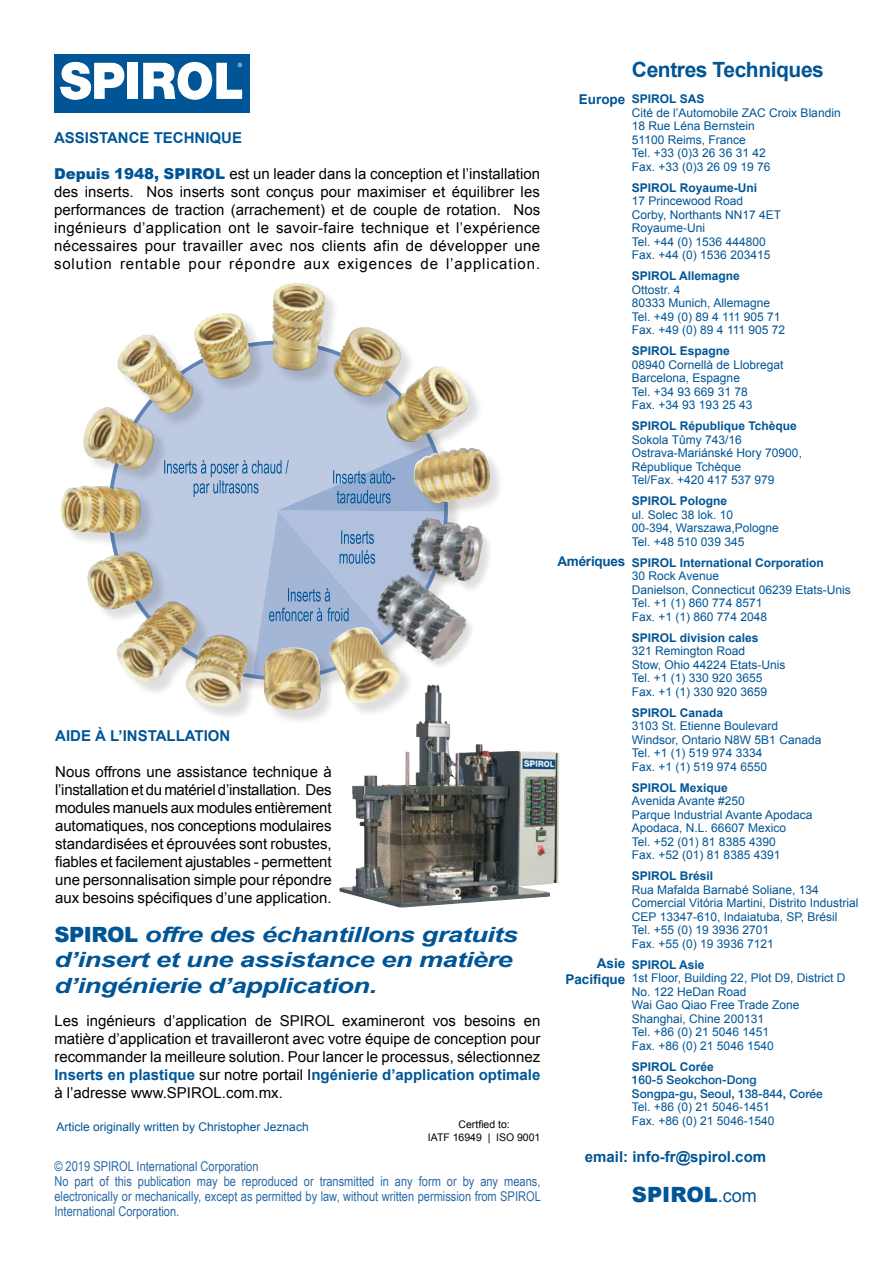
<style>
.page{position:relative;width:893px;height:1263px;background:#fff}
.page>*{position:absolute;margin:0;border:0;box-sizing:border-box;transform-origin:0 0}
.t1{font:italic 700 21px/25.2px "Arial";letter-spacing:-.02em;color:#005596;scale:1.3 1}
.t2{font:700 21px "Arial";letter-spacing:-.02em;color:#005596}
.t3{font:900 21px "Arial";color:#005596}
.t4{font:15px/18px "Arial";color:#000;text-align:justify}
.t5{font:700 15px "Arial";color:#005596}
.t6{font:13.5px/15px "Arial Narrow";color:#2a6aa6}
.t7{font:700 13.5px/16.2px "Arial";color:#005596;text-align:right}
.t8{font:12px/13.5px "Arial";color:#005596}
.t9{font:700 12px "Arial";color:#005596}
.t10{font:500 12px/13.5px "Helvetica Neue";color:#005596}
.t11{font:10.5px/12.6px "Arial";color:#000;text-align:center}
.s1{font-weight:900;color:#005596}
.s2{font-weight:900;font-style:normal}
.s3{font-weight:700;color:#005596}
.s4{font-weight:700}
.s5{font-family:"Helvetica"}
.s6{font-weight:400;font-size:18px}
</style>
<div class="page">
<img style="left:339px;top:698px;width:220px;height:210px">
<div style="left:54px;top:54px;width:195px;height:58px;background:#005596"></div>
<div style="left:128px;top:63px;width:10px;height:36px;background:#fff"></div>
<svg style="left:60px;top:62px;width:65px;height:38px"></svg>
<svg style="left:143px;top:61px;width:99px;height:39px"></svg>
<svg style="left:110px;top:340px;width:332px;height:358px;background:#c6d0e4"></svg>
<div style="left:265px;top:649px;width:71px;height:77px;background:#000;opacity:.13"></div>
<img style="left:263px;top:680px;width:59px;height:31px">
<div style="left:331px;top:629px;width:84px;height:89px;background:#000;opacity:.13"></div>
<img style="left:327px;top:680px;width:75px;height:28px">
<div style="left:416px;top:450px;width:89px;height:68px;background:#000;opacity:.13"></div>
<img style="left:448px;top:450px;width:43px;height:56px">
<div style="left:388px;top:368px;width:96px;height:89px;background:#000;opacity:.13"></div>
<img style="left:384px;top:366px;width:85px;height:77px">
<div style="left:336px;top:329px;width:80px;height:82px;background:#000;opacity:.13"></div>
<img style="left:333px;top:327px;width:68px;height:71px">
<div style="left:274px;top:285px;width:66px;height:101px;background:#000;opacity:.13"></div>
<img style="left:272px;top:283px;width:53px;height:88px">
<div style="left:196px;top:315px;width:71px;height:78px;background:#000;opacity:.13"></div>
<img style="left:194px;top:313px;width:58px;height:68px">
<div style="left:119px;top:336px;width:89px;height:92px;background:#000;opacity:.13"></div>
<img style="left:116px;top:334px;width:78px;height:80px">
<div style="left:85px;top:409px;width:84px;height:75px;background:#000;opacity:.13"></div>
<img style="left:83px;top:407px;width:73px;height:62px">
<div style="left:63px;top:487px;width:93px;height:61px;background:#000;opacity:.13"></div>
<img style="left:60px;top:485px;width:81px;height:49px">
<div style="left:89px;top:553px;width:79px;height:71px;background:#000;opacity:.13"></div>
<img style="left:87px;top:550px;width:72px;height:61px">
<div style="left:119px;top:602px;width:92px;height:95px;background:#000;opacity:.13"></div>
<img style="left:115px;top:601px;width:69px;height:84px">
<div style="left:187px;top:636px;width:76px;height:86px;background:#000;opacity:.13"></div>
<img style="left:184px;top:680px;width:64px;height:31px">
<svg style="left:164px;top:445px;width:284px;height:235px;background:#b0bbcc"></svg>
<div style="left:378px;top:577px;width:97px;height:93px;background:#000;opacity:.13"></div>
<img style="left:368px;top:569px;width:102px;height:96px">
<div style="left:412px;top:520px;width:82px;height:73px;background:#000;opacity:.13"></div>
<img style="left:406px;top:516px;width:79px;height:67px">
<p class="t5" style="left:54px;top:127px;width:190px">ASSISTANCE TECHNIQUE</p>
<p class="t4" style="left:54px;top:165px;width:488px"><span class="s1">Depuis 1948, SPIROL</span> est un leader dans la conception et l’installation des inserts. Nos inserts sont conçus pour maximiser et équilibrer les performances de traction (arrachement) et de couple de rotation. Nos ingénieurs d’application ont le savoir-faire technique et l’expérience nécessaires pour travailler avec nos clients afin de développer une solution rentable pour répondre aux exigences de l’application.</p>
<p class="t5" style="left:55px;top:725px;width:177px">AIDE À L’INSTALLATION</p>
<p class="t4" style="left:55px;top:762px;width:278px">Nous offrons une assistance technique à l’installation et du matériel d’installation. Des modules manuels aux modules entièrement automatiques, nos conceptions modulaires standardisées et éprouvées sont robustes, fiables et facilement ajustables - permettent une personnalisation simple pour répondre aux besoins spécifiques d’une application.</p>
<h1 class="t1" style="left:54px;top:923px;width:358px"><span class="s2">SPIROL</span> offre des échantillons gratuits d’insert et une assistance en matière d’ingénierie d’application.</h1>
<p class="t4" style="left:54px;top:1012px;width:488px">Les ingénieurs d’application de SPIROL examineront vos besoins en matière d’application et travailleront avec votre équipe de conception pour recommander la meilleure solution. Pour lancer le processus, sélectionnez <span class="s3">Inserts en plastique</span> sur notre portail I<span class="s3">ngénierie d’application optimale </span>à l’adresse www.SPIROL.com.mx.</p>
<p class="t8" style="left:57px;top:1120px;width:254px">Article originally written by Christopher Jeznach</p>
<p class="t11" style="left:428px;top:1118px;width:114px">Certfied to:<br>IATF 16949 | ISO 9001</p>
<p class="t6" style="left:54px;top:1158px;width:488px">© 2019 SPIROL International Corporation<br>No part of this publication may be reproduced or transmitted in any form or by any means, electronically or mechanically, except as permitted by law, without written permission from SPIROL International Corporation.</p>
<h1 class="t2" style="left:632px;top:55px;width:194px">Centres Techniques</h1>
<p class="t7" style="left:579px;top:91px;width:48px">Europe</p>
<p class="t9" style="left:632px;top:91px;width:74px">SPIROL SAS</p>
<p class="t8" style="left:632px;top:106px;width:210px">Cité de l’Automobile ZAC Croix Blandin<br>18 Rue Léna Bernstein<br>51100 Reims, France<br>Tel. +33 (0)3 26 36 31 42<br>Fax. +33 (0)3 26 09 19 76</p>
<p class="t9" style="left:632px;top:180px;width:127px">SPIROL Royaume-Uni</p>
<p class="t8" style="left:632px;top:194px;width:151px">17 Princewood Road<br>Corby, Northants NN17 4ET<br>Royaume-Uni<br>Tel. +44 (0) 1536 444800<br>Fax. +44 (0) 1536 203415</p>
<p class="t9" style="left:632px;top:268px;width:110px">SPIROL Allemagne</p>
<p class="t8" style="left:632px;top:283px;width:155px">Ottostr. 4<br>80333 Munich, Allemagne<br>Tel. +49 (0) 89 4 111 905 71<br>Fax. +49 (0) 89 4 111 905 72</p>
<p class="t9" style="left:632px;top:343px;width:99px">SPIROL Espagne</p>
<p class="t8" style="left:632px;top:358px;width:153px">08940 Cornellà de Llobregat<br>Barcelona, Espagne<br>Tel. +34 93 669 31 78<br>Fax. +34 93 193 25 43</p>
<p class="t8" style="left:632px;top:419px;width:172px"><span class="s4">SPIROL République Tchèque<br></span>Sokola T<span class="s5">ů</span>my 743/16<br>Ostrava-Mariánské Hory 70900,<br>République Tchèque<br>Tel/Fax. +420 417 537 979</p>
<p class="t9" style="left:632px;top:493px;width:97px">SPIROL Pologne</p>
<p class="t8" style="left:632px;top:508px;width:148px">ul. Solec 38 lok. 10<br>00-394, Warszawa,Pologne<br>Tel. +48 510 039 345</p>
<p class="t9" style="left:632px;top:555px;width:193px">SPIROL International Corporation</p>
<p class="t8" style="left:632px;top:569px;width:220px">30 Rock Avenue<br>Danielson, Connecticut 06239 Etats-Unis<br>Tel. +1 (1) 860 774 8571<br>Fax. +1 (1) 860 774 2048</p>
<p class="t9" style="left:632px;top:630px;width:128px">SPIROL division cales</p>
<p class="t8" style="left:632px;top:644px;width:155px">321 Remington Road<br>Stow, Ohio 44224 Etats-Unis<br>Tel. +1 (1) 330 920 3655<br>Fax. +1 (1) 330 920 3659</p>
<p class="t9" style="left:632px;top:705px;width:93px">SPIROL Canada</p>
<p class="t8" style="left:632px;top:719px;width:191px">3103 St. Etienne Boulevard<br>Windsor, Ontario N8W 5B1 Canada<br>Tel. +1 (1) 519 974 3334<br>Fax. +1 (1) 519 974 6550</p>
<p class="t9" style="left:632px;top:780px;width:97px">SPIROL Mexique</p>
<p class="t8" style="left:632px;top:794px;width:182px">Avenida Avante #250<br>Parque Industrial Avante Apodaca<br>Apodaca, N.L. 66607 Mexico<br>Tel. +52 (01) 81 8385 4390<br>Fax. +52 (01) 81 8385 4391</p>
<p class="t9" style="left:632px;top:868px;width:83px">SPIROL Brésil</p>
<p class="t8" style="left:632px;top:883px;width:228px">Rua Mafalda Barnabé Soliane, 134<br>Comercial Vitória Martini, Distrito Industrial CEP 13347-610, Indaiatuba, SP, Brésil Tel. +55 (0) 19 3936 2701<br>Fax. +55 (0) 19 3936 7121</p>
<p class="t9" style="left:632px;top:957px;width:74px">SPIROL Asie</p>
<p class="t8" style="left:632px;top:971px;width:215px">1st Floor, Building 22, Plot D9, District D<br>No. 122 HeDan Road<br>Wai Gao Qiao Free Trade Zone<br>Shanghai, Chine 200131<br>Tel. +86 (0) 21 5046 1451<br>Fax. +86 (0) 21 5046 1540</p>
<p class="t9" style="left:632px;top:1059px;width:83px">SPIROL Corée</p>
<p class="t10" style="left:632px;top:1072px;width:192px">160-5 Seokchon-Dong<br>Songpa-gu, Seoul, 138-844, Corée</p>
<p class="t8" style="left:632px;top:1100px;width:144px">Tel. +86 (0) 21 5046-1451<br>Fax. +86 (0) 21 5046-1540</p>
<p class="t5" style="left:585px;top:1146px;width:183px">email: info-fr@spirol.com</p>
<p class="t7" style="left:557px;top:554px;width:70px">Amériques</p>
<p class="t7" style="left:565px;top:955px;width:62px">Asie<br>Pacifique</p>
<h1 class="t3" style="left:632px;top:1179px;width:126px">SPIROL<span class="s6">.com</span></h1>
</div>
